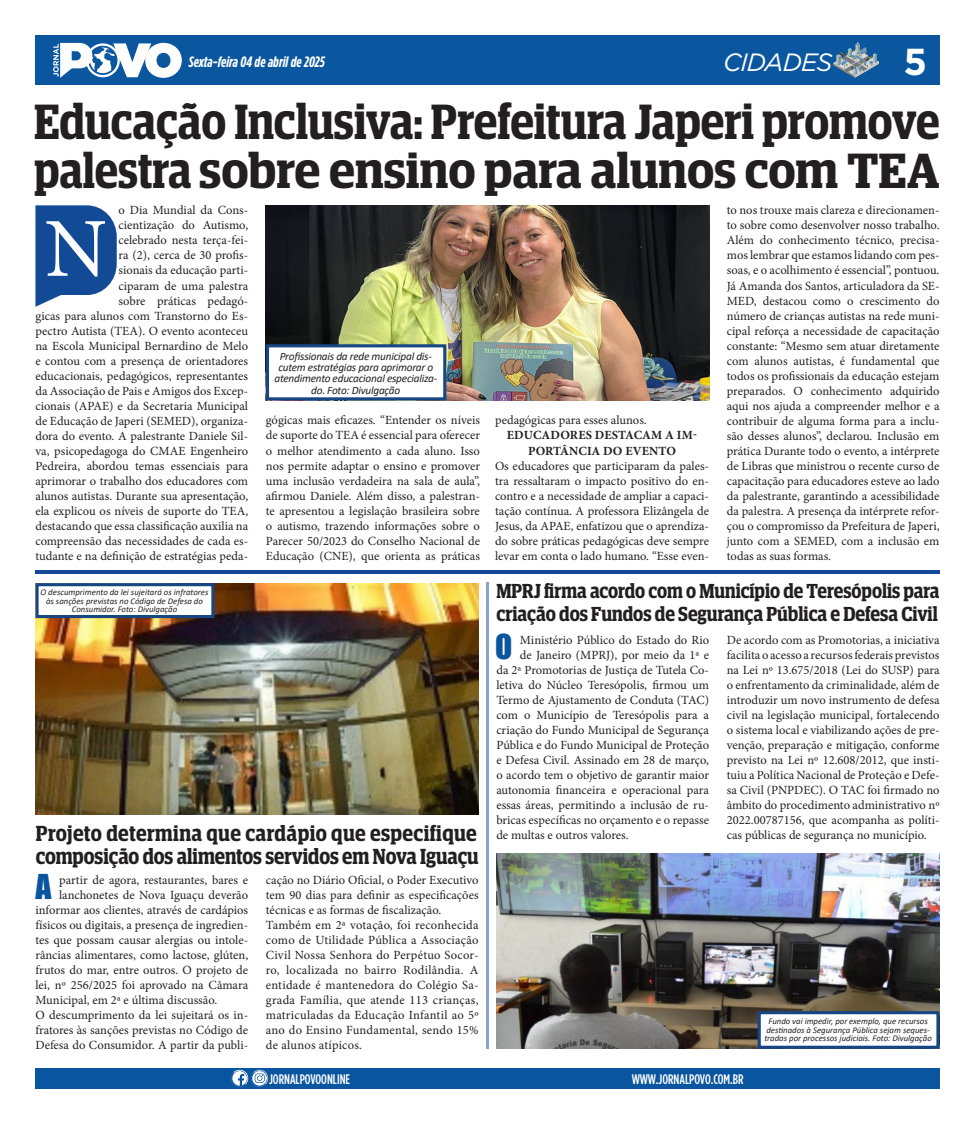
<style>
.page{position:relative;width:975px;height:1124px;background:#fff}
.page>*{position:absolute;margin:0;border:0;box-sizing:border-box;transform-origin:0 0}
.t1{font:83.88px "Minion Pro";color:#fff}
.t2{font:600 49.5px/48.1px "Guardian Egyptian Display";letter-spacing:-.005em;color:#231f20;scale:.91 1}
.t3{font:700 37.5px "Gotham";color:#fff}
.t4{font:31.5px "Impact";color:#0a559f}
.t5{font:italic 25px "Gotham";letter-spacing:-.04em;color:#fff}
.t6{font:600 21.88px/23.2px "Guardian Egyptian Display";letter-spacing:.005em;color:#231f20;scale:.93 1}
.t7{font:600 20.25px/22.9px "Guardian Egyptian Display";color:#231f20;scale:.9 1}
.t8{font:italic 700 15px "Gotham Cond";color:#fff}
.t9{font:500 13.88px "Gotham Cond";color:#fff}
.t10{font:12.5px/15px "Minion Pro";color:#231f20;text-align:justify}
.t11{font:700 12.5px/15px "Minion Pro";letter-spacing:.01em;color:#231f20;text-align:center}
.t12{font:italic 11.25px/11.2px "Calibri";letter-spacing:-.02em;color:#231f20;text-align:center}
.t13{font:italic 8.75px/8.8px "Calibri";color:#231f20;text-align:center}
</style>
<div class="page">
<div style="left:35px;top:1067px;width:904px;height:21px;background:#0a559f"></div>
<div style="left:35px;top:35px;width:904px;height:50px;background:#0a57a0"></div>
<svg style="left:53px;top:42px;width:129px;height:36px"></svg>
<svg style="left:231px;top:1069px;width:38px;height:17px"></svg>
<img style="left:833px;top:43px;width:45px;height:35px">
<hr style="left:36px;top:570px;width:903px;height:3px;background:#124a96">
<img style="left:266px;top:205px;width:443px;height:195px">
<div style="left:266px;top:344px;width:180px;height:56px;background:#fff;border:3px solid #174685"></div>
<hr style="left:486px;top:582px;width:3px;height:466px;background:#124a96">
<img style="left:35px;top:583px;width:443px;height:231px">
<img style="left:496px;top:853px;width:443px;height:195px">
<div style="left:35px;top:583px;width:179px;height:35px;background:#fff;border:3px solid #174685"></div>
<div style="left:757px;top:1010px;width:182px;height:38px;background:#fff;border:3px solid #174685"></div>
<svg style="left:35px;top:205px;width:82px;height:102px;background:#3766a6"></svg>
<h3 class="t3" style="left:903px;top:37px;width:25px">5</h3>
<p class="t8" style="left:189px;top:53px;width:137px">Sexta-feira 04 de abril de 2025</p>
<h3 class="t5" style="left:723px;top:47px;width:111px">CIDADES</h3>
<p class="t2" style="left:34px;top:98px;width:996px">Educação Inclusiva: Prefeitura Japeri promove palestra sobre ensino para alunos com TEA</p>
<p class="t10" style="left:35px;top:203px;width:214px;text-align:right">o Dia Mundial da Cons-<br>cientização do Autismo,<br>celebrado nesta terça-fei-<br>ra (2), cerca de 30 profis-<br>sionais da educação parti-<br>ciparam de uma palestra<br>sobre práticas pedagó-<br>gicas para alunos com Transtorno do Es&shy;pectro Autista (TEA). O evento aconteceu na Escola Municipal Bernardino de Melo e contou com a presença de orientadores educacionais, pedagógicos, representantes da Associação de Pais e Amigos dos Excep&shy;cionais (APAE) e da Secretaria Municipal de Educação de Japeri (SEMED), organiza&shy;dora do evento. A palestrante Daniele Sil&shy;va, psicopedagoga do CMAE Engenheiro Pedreira, abordou temas essenciais para aprimorar o trabalho dos educadores com alunos autistas. Durante sua apresentação, ela explicou os níveis de suporte do TEA, destacando que essa classificação auxilia na compreensão das necessidades de cada es&shy;tudante e na definição de estratégias peda-</p>
<p class="t10" style="left:726px;top:203px;width:214px">to nos trouxe mais clareza e direcionamen&shy;to sobre como desenvolver nosso trabalho.<br>Além do conhecimento técnico, precisa&shy;mos lembrar que estamos lidando com pes&shy;soas, e o acolhimento é essencial”, pontuou.<br>Já Amanda dos Santos, articuladora da SE-MED, destacou como o crescimento do número de crianças autistas na rede muni&shy;cipal reforça a necessidade de capacitação constante: “Mesmo sem atuar diretamente com alunos autistas, é fundamental que todos os profissionais da educação estejam preparados. O conhecimento adquirido aqui nos ajuda a compreender melhor e a contribuir de alguma forma para a inclu&shy;são desses alunos”, declarou. Inclusão em prática Durante todo o evento, a intérprete de Libras que ministrou o recente curso de capacitação para educadores esteve ao lado da palestrante, garantindo a acessibilidade da palestra. A presença da intérprete refor&shy;çou o compromisso da Prefeitura de Japeri, junto com a SEMED, com a inclusão em todas as suas formas.</p>
<p class="t1" style="left:45px;top:193px;width:64px">N</p>
<p class="t12" style="left:274px;top:350px;width:164px">Profissionais da rede municipal dis&shy;cutem estratégias para aprimorar o atendimento educacional especializa&shy;do. Foto: Divulgação</p>
<p class="t10" style="left:266px;top:413px;width:215px">gógicas mais eficazes. “Entender os níveis de suporte do TEA é essencial para oferecer o melhor atendimento a cada aluno. Isso nos permite adaptar o ensino e promover uma inclusão verdadeira na sala de aula”, afirmou Daniele. Além disso, a palestran&shy;te apresentou a legislação brasileira sobre o autismo, trazendo informações sobre o Parecer 50/2023 do Conselho Nacional de Educação (CNE), que orienta as práticas</p>
<p class="t10" style="left:495px;top:413px;width:153px">pedagógicas para esses alunos.</p>
<p class="t11" style="left:507px;top:428px;width:192px">EDUCADORES DESTACAM A IM-<br>PORTÂNCIA DO EVENTO</p>
<p class="t10" style="left:495px;top:458px;width:215px">Os educadores que participaram da pales&shy;tra ressaltaram o impacto positivo do en&shy;contro e a necessidade de ampliar a capaci&shy;tação contínua. A professora Elizângela de Jesus, da APAE, enfatizou que o aprendiza&shy;do sobre práticas pedagógicas deve sempre levar em conta o lado humano. “Esse even-</p>
<p class="t13" style="left:41px;top:587px;width:169px">O descumprimento da lei sujeitará os infratores às sanções previstas no Código de Defesa do<br>Consumidor. Foto: Divulgação</p>
<p class="t6" style="left:36px;top:821px;width:478px">Projeto determina que cardápio que especifique composição dos alimentos servidos em Nova Iguaçu</p>
<p class="t4" style="left:36px;top:861px;width:17px">A</p>
<p class="t10" style="left:59px;top:872px;width:190px">partir de agora, restaurantes, bares e</p>
<p class="t10" style="left:59px;top:887px;width:190px">lanchonetes de Nova Iguaçu deverão</p>
<p class="t10" style="left:35px;top:902px;width:214px">informar aos clientes, através de cardápios</p>
<p class="t10" style="left:35px;top:917px;width:214px">físicos ou digitais, a presença de ingredien-</p>
<p class="t10" style="left:35px;top:932px;width:214px">tes que possam causar alergias ou intole-</p>
<p class="t10" style="left:35px;top:947px;width:214px">râncias alimentares, como lactose, glúten,</p>
<p class="t10" style="left:35px;top:962px;width:214px">frutos do mar, entre outros. O projeto de</p>
<p class="t10" style="left:35px;top:977px;width:214px">lei, nº 256/2025 foi aprovado na Câmara</p>
<p class="t10" style="left:35px;top:992px;width:183px">Municipal, em 2ª e última discussão.</p>
<p class="t10" style="left:35px;top:1007px;width:214px">O descumprimento da lei sujeitará os in&shy;fratores às sanções previstas no Código de Defesa do Consumidor. A partir da publi-</p>
<p class="t10" style="left:266px;top:872px;width:214px">cação no Diário Oficial, o Poder Executivo tem 90 dias para definir as especificações técnicas e as formas de fiscalização.</p>
<p class="t10" style="left:266px;top:917px;width:214px">Também em 2ª votação, foi reconhecida como de Utilidade Pública a Associação Civil Nossa Senhora do Perpétuo Socor&shy;ro, localizada no bairro Rodilândia. A entidade é mantenedora do Colégio Sa&shy;grada Família, que atende 113 crianças, matriculadas da Educação Infantil ao 5º ano do Ensino Fundamental, sendo 15% de alunos atípicos.</p>
<p class="t7" style="left:496px;top:579px;width:494px">MPRJ firma acordo com o Município de Teresópolis para criação dos Fundos de Segurança Pública e Defesa Civil</p>
<p class="t4" style="left:495px;top:622px;width:19px">O</p>
<p class="t10" style="left:520px;top:632px;width:191px">Ministério Público do Estado do Rio</p>
<p class="t10" style="left:520px;top:647px;width:191px">de Janeiro (MPRJ), por meio da 1ª e</p>
<p class="t10" style="left:496px;top:662px;width:214px">da 2ª Promotorias de Justiça de Tutela Co-</p>
<p class="t10" style="left:496px;top:677px;width:214px">letiva do Núcleo Teresópolis, firmou um</p>
<p class="t10" style="left:496px;top:692px;width:214px">Termo de Ajustamento de Conduta (TAC)</p>
<p class="t10" style="left:496px;top:707px;width:214px">com o Município de Teresópolis para a</p>
<p class="t10" style="left:496px;top:722px;width:214px">criação do Fundo Municipal de Segurança</p>
<p class="t10" style="left:496px;top:737px;width:214px">Pública e do Fundo Municipal de Proteção</p>
<p class="t10" style="left:496px;top:752px;width:214px">e Defesa Civil. Assinado em 28 de março,</p>
<p class="t10" style="left:496px;top:767px;width:214px">o acordo tem o objetivo de garantir maior</p>
<p class="t10" style="left:496px;top:782px;width:214px">autonomia financeira e operacional para</p>
<p class="t10" style="left:496px;top:797px;width:214px">essas áreas, permitindo a inclusão de ru-</p>
<p class="t10" style="left:496px;top:812px;width:214px">bricas específicas no orçamento e o repasse</p>
<p class="t10" style="left:496px;top:827px;width:134px">de multas e outros valores.</p>
<p class="t10" style="left:726px;top:632px;width:214px">De acordo com as Promotorias, a iniciativa facilita o acesso a recursos federais previstos na Lei nº 13.675/2018 (Lei do SUSP) para o enfrentamento da criminalidade, além de introduzir um novo instrumento de defesa civil na legislação municipal, fortalecendo o sistema local e viabilizando ações de pre&shy;venção, preparação e mitigação, conforme previsto na Lei nº 12.608/2012, que insti&shy;tuiu a Política Nacional de Proteção e Defe&shy;sa Civil (PNPDEC). O TAC foi firmado no âmbito do procedimento administrativo nº 2022.00787156, que acompanha as políti&shy;cas públicas de segurança no município.</p>
<p class="t13" style="left:764px;top:1015px;width:169px">Fundo vai impedir, por exemplo, que recursos destinados à Segurança Pública sejam seques&shy;trados por processos judiciais. Foto: Divulgação</p>
<p class="t9" style="left:269px;top:1070px;width:83px">JORNALPOVOONLINE</p>
<p class="t9" style="left:631px;top:1070px;width:113px">WWW.JORNALPOVO.COM.BR</p>
</div>
